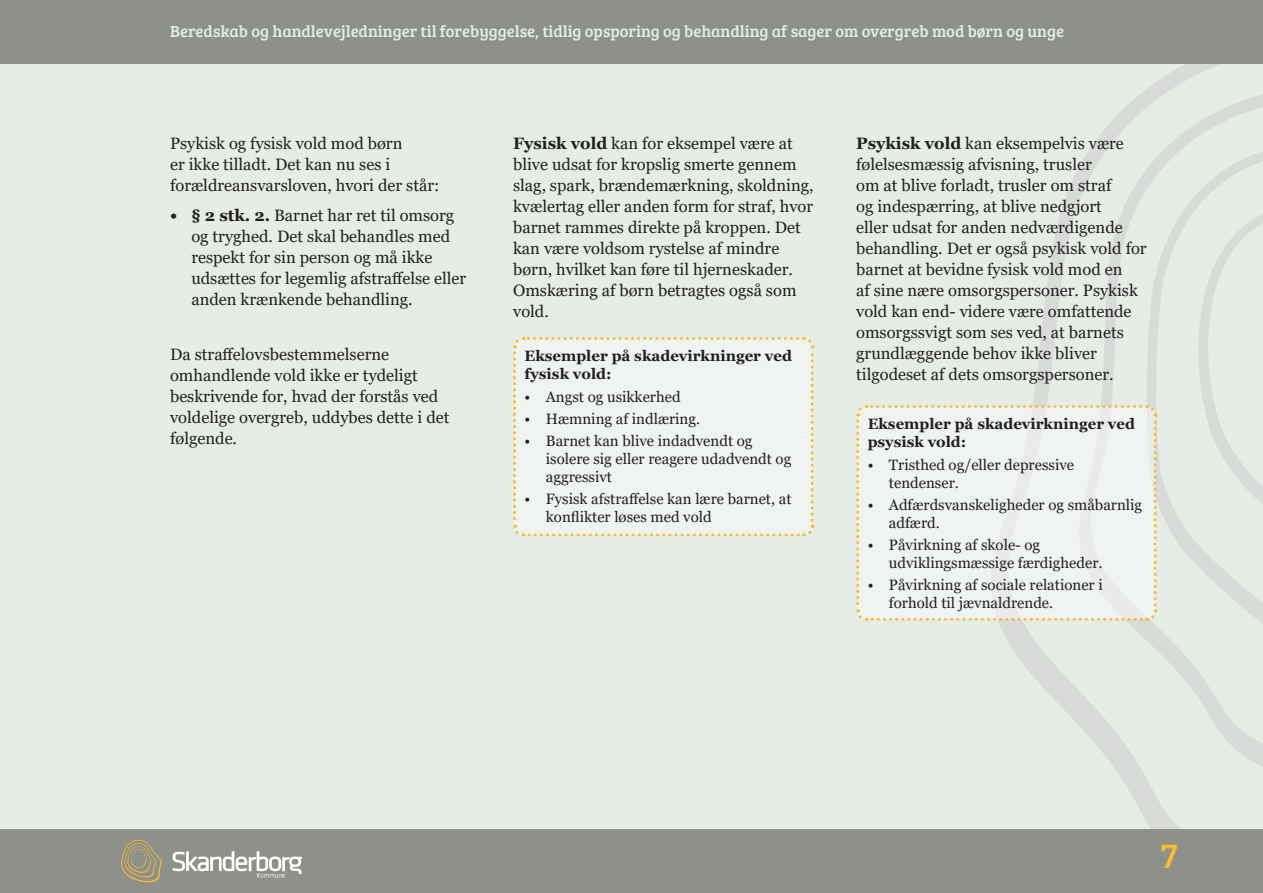
<style>
.page{position:relative;width:1263px;height:893px;background:#e6ede6}
.page>*{position:absolute;margin:0;border:0;box-sizing:border-box;transform-origin:0 0}
.t1{font:36px "Bree Serif";color:#fdbb31}
.Overskrift_3{font:16.5px/21px "Georgia";color:#231f20}
.t2{font:16.5px "Bree Serif";color:#e6ede6}
.t3{font:15px/18px "Georgia";color:#231f20}
.Overskrift_3-2{font:700 15px/18px "Georgia";color:#231f20}
.s1{font-weight:700}
</style>
<div class="page">
<svg style="left:999px;top:64px;width:221px;height:765px"></svg>
<svg style="left:1069px;top:81px;width:194px;height:703px"></svg>
<svg style="left:1145px;top:100px;width:118px;height:563px"></svg>
<div style="left:0;top:829px;width:1263px;height:64px;background:#8d918a"></div>
<svg style="left:121px;top:840px;width:41px;height:42px"></svg>
<svg style="left:172px;top:851px;width:130px;height:27px"></svg>
<div style="left:0;top:0;width:1263px;height:64px;background:#8d918a"></div>
<div style="left:513px;top:337px;width:302px;height:200px;background:#f0f4f0"></div>
<svg style="left:856px;top:403px;width:302px;height:220px"></svg>
<p class="t2" style="left:170px;top:20px;width:895px">Beredskab og handlevejledninger til forebyggelse, tidlig opsporing og behandling af sager om overgreb mod børn og unge</p>
<p class="Overskrift_3" style="left:170px;top:134px;width:271px">Psykisk og fysisk vold mod børn<br>er ikke tilladt. Det kan nu ses i forældreansvarsloven, hvori der står:</p>
<p class="Overskrift_3" style="left:191px;top:205px;width:276px;text-indent:-21px"><span class="s1">• § 2 stk. 2.</span> Barnet har ret til omsorg og tryghed. Det skal behandles med respekt for sin person og må ikke udsættes for legemlig afstraffelse eller anden krænkende behandling.</p>
<p class="Overskrift_3" style="left:170px;top:344px;width:281px">Da straffelovsbestemmelserne omhandlende vold ikke er tydeligt beskrivende for, hvad der forstås ved voldelige overgreb, uddybes dette i det følgende.</p>
<p class="Overskrift_3" style="left:513px;top:134px;width:302px"><span class="s1">Fysisk vold</span> kan for eksempel være at blive udsat for kropslig smerte gennem slag, spark, brændemærkning, skoldning, kvælertag eller anden form for straf, hvor barnet rammes direkte på kroppen. Det kan være voldsom rystelse af mindre børn, hvilket kan føre til hjerneskader.<br>Omskæring af børn betragtes også som vold.</p>
<p class="Overskrift_3-2" style="left:525px;top:347px;width:269px">Eksempler på skadevirkninger ved fysisk vold:</p>
<p class="t3" style="left:525px;top:388px;width:157px">• Angst og usikkerhed</p>
<p class="t3" style="left:525px;top:410px;width:177px">• Hæmning af indlæring.</p>
<p class="t3" style="left:546px;top:432px;width:247px;text-indent:-21px">• Barnet kan blive indadvendt og isolere sig eller reagere udadvendt og aggressivt</p>
<p class="t3" style="left:546px;top:490px;width:247px;text-indent:-21px">• Fysisk afstraffelse kan lære barnet, at konflikter løses med vold</p>
<p class="Overskrift_3" style="left:856px;top:134px;width:292px"><span class="s1">Psykisk vold</span> kan eksempelvis være følelsesmæssig afvisning, trusler<br>om at blive forladt, trusler om straf<br>og indespærring, at blive nedgjort<br>eller udsat for anden nedværdigende behandling. Det er også psykisk vold for barnet at bevidne fysisk vold mod en<br>af sine nære omsorgspersoner. Psykisk vold kan end- videre være omfattende omsorgssvigt som ses ved, at barnets grundlæggende behov ikke bliver tilgodeset af dets omsorgspersoner.</p>
<p class="Overskrift_3-2" style="left:868px;top:415px;width:269px">Eksempler på skadevirkninger ved psysisk vold:</p>
<p class="t3" style="left:889px;top:456px;width:187px;text-indent:-21px">• Tristhed og/eller depressive tendenser.</p>
<p class="t3" style="left:889px;top:496px;width:255px;text-indent:-21px">• Adfærdsvanskeligheder og småbarnlig adfærd.</p>
<p class="t3" style="left:889px;top:536px;width:215px;text-indent:-21px">• Påvirkning af skole- og udviklingsmæssige færdigheder.</p>
<p class="t3" style="left:889px;top:577px;width:215px;text-indent:-21px">• Påvirkning af sociale relationer i forhold til jævnaldrende.</p>
<h1 class="t1" style="left:1161px;top:829px;width:19px">7</h1>
</div>
